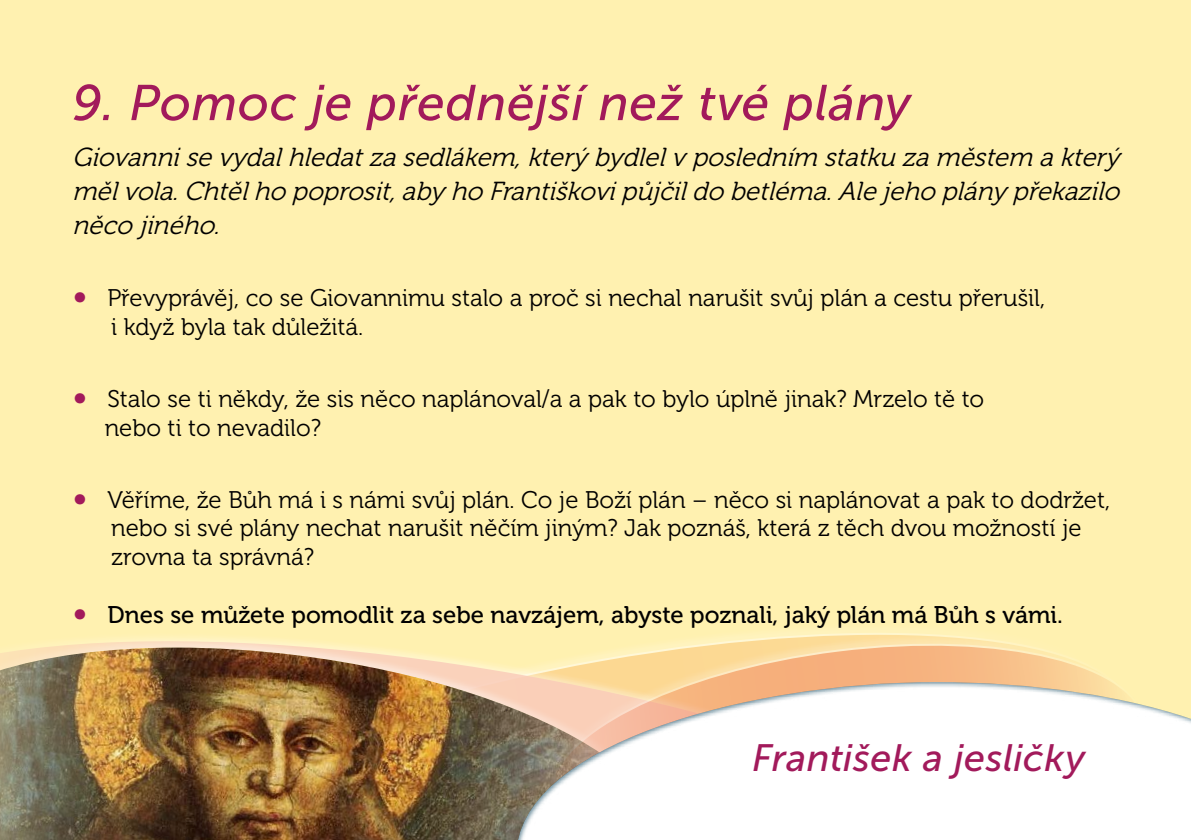
<style>
.page{position:relative;width:1191px;height:840px;background:#fff}
.page>*{position:absolute;margin:0;border:0;box-sizing:border-box;transform-origin:0 0}
.t1{font:italic 50px "Museo Sans 500";letter-spacing:.015em;color:#a21a5b}
.t2{font:italic 38px "Museo Sans 500";letter-spacing:.01em;color:#a21a5b}
.t3{font:italic 26px/34px "Museo 300";color:#000;text-align:justify}
.t4{font:24px/28.8px "Museo 300";color:#000}
.t5{font:24px "Museo 500";color:#000}
.s1{font-size:36px;color:#a21a5b}
.s2{font-family:"Museo 300";font-size:36px;color:#a21a5b}
</style>
<div class="page">
<div style="left:0;top:0;width:1191px;height:839px;background:#fff1b0"></div>
<svg style="left:53px;top:637px;width:300px;height:10px;fill:#fff1be"></svg>
<img style="left:0;top:647px;width:524px;height:192px">
<svg style="left:544px;top:631px;width:542px;height:38px"></svg>
<div style="left:497px;top:669px;width:694px;height:170px;background:#3e6a7e;opacity:.75"></div>
<h1 class="t1" style="left:72px;top:75px;width:840px">9. Pomoc je přednější než tvé plány</h1>
<p class="t3" style="left:72px;top:140px;width:1056px">Giovannisevydalhledatzasedlákem,kterýbydlelvposledním statku zaměstem akterý mělvola.Chtělho poprosit,abyho Františkovipůj čildo betléma.Alej eho plánypřekazilo něco jiného.</p>
<p class="t4" style="left:111px;top:283px;width:935px;text-indent:-39px"><span class="s1">•</span> Převyprávěj, co se Giovannimu stalo a proč si nechal narušit svůj plán a cestu přerušil, i když byla tak důležitá.</p>
<p class="t4" style="left:105px;top:384px;width:881px;text-indent:-33px"><span class="s1">•</span> Stalo se ti někdy, že sis něco naplánoval/a a pak to bylo úplně jinak? Mrzelo tě to nebo ti to nevadilo?</p>
<p class="t4" style="left:111px;top:485px;width:1000px;text-indent:-39px"><span class="s1">•</span> Věříme, že Bůh má i s námi svůj plán. Co je Boží plán – něco si naplánovat a pak to dodržet, nebo si své plány nechat narušit něčím jiným? Jak poznáš, která z těch dvou možností je zrovna ta správná?</p>
<p class="t5" style="left:72px;top:601px;width:992px"><span class="s2">•</span> Dnes se můžete pomodlit za sebe navzájem, abyste poznali, jaký plán má Bůh s vámi.</p>
<h2 class="t2" style="left:752px;top:736px;width:334px">František a jesličky</h2>
</div>
